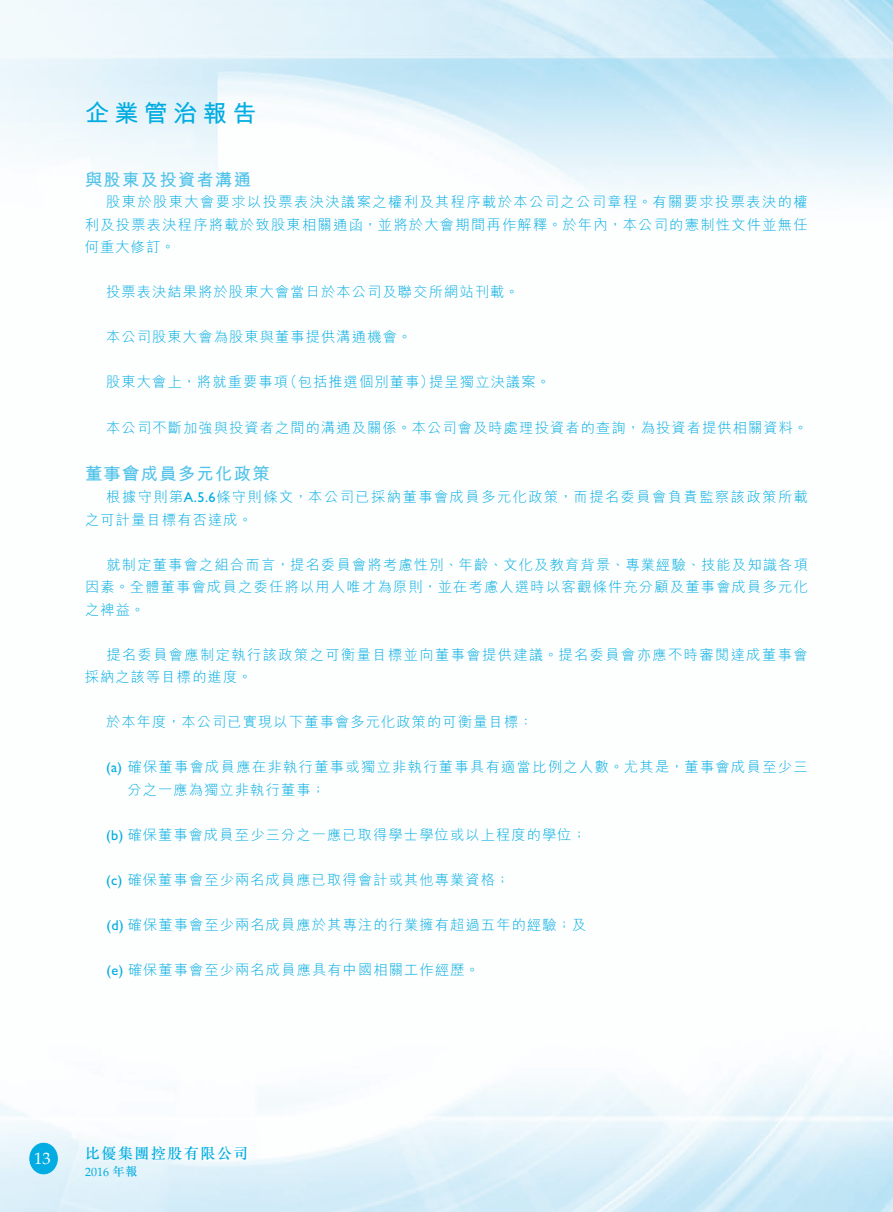
<style>
.page{position:relative;width:893px;height:1212px;background:#fff}
.page>*{position:absolute;margin:0;border:0;box-sizing:border-box;transform-origin:0 0}
.t1{font:700 24px "M Hei HK";letter-spacing:.23em;color:#00ace1}
.t2{font:700 17.25px "M Hei HK";letter-spacing:.08em;color:#51c3ea}
.t3{font:16.5px "Palatino LT Std";color:#fff}
.t4{font:500 15px "M Sung HK";letter-spacing:.1em;color:#00ace1}
.t5{font:300 14.25px/22.5px "M Hei HK";letter-spacing:.08em;color:#00ace1;text-align:justify}
.t6{font:300 14.25px/22.5px "M Hei HK";letter-spacing:.105em;color:#00ace1}
.t7{font:300 14.25px/22.5px "M Hei HK";letter-spacing:.1em;color:#00ace1}
.t8{font:12px "Palatino LT Std";color:#00ace1}
.s1{font-family:"Gill Sans Std";font-weight:400}
.s2{font-family:"M Sung HK";font-weight:500}
</style>
<div class="page">
<img style="left:0;top:0;width:893px;height:1212px">
<div style="left:30px;top:1143px;width:27px;height:30px;background:#00ace1;border-radius:50%"></div>
<div style="left:30px;top:1143px;width:27px;height:31px;border:1px solid #00ace1;border-radius:50%"></div>
<div style="left:30px;top:1143px;width:27px;height:30px;border:1px solid #00ace1;border-radius:50%"></div>
<h1 class="t1" style="left:85px;top:95px;width:173px">企業管治報告</h1>
<p class="t2" style="left:85px;top:167px;width:168px">與股東及投資者溝通</p>
<p class="t5" style="left:85px;top:190px;width:724px;text-indent:22px">股東於股東大會要求以投票表決決議案之權利及其程序載於本公司之公司章程。有關要求投票表決的權利及投票表決程序將載於致股東相關通函，並將於大會期間再作解釋。於年內，本公司的憲制性文件並無任何重大修訂。</p>
<p class="t5" style="left:106px;top:280px;width:414px">投票表決結果將於股東大會當日於本公司及聯交所網站刊載。</p>
<p class="t5" style="left:106px;top:325px;width:307px">本公司股東大會為股東與董事提供溝通機會。</p>
<p class="t5" style="left:429px;top:370px;width:123px">提呈獨立決議案。</p>
<p class="t5" style="left:283px;top:370px;width:153px">（包括推選個別董事）</p>
<p class="t5" style="left:106px;top:370px;width:183px">股東大會上，將就重要事項</p>
<p class="t5" style="left:106px;top:415px;width:703px">本公司不斷加強與投資者之間的溝通及關係。本公司會及時處理投資者的查詢，為投資者提供相關資料。</p>
<p class="t2" style="left:85px;top:461px;width:186px">董事會成員多元化政策</p>
<p class="t6" style="left:85px;top:485px;width:724px;text-indent:21px">根據守則第<span class="s1">A.5.6</span>條守則條文，本公司已採納董事會成員多元化政策，而提名委員會負責監察該政策所載之可計量目標有否達成。</p>
<p class="t5" style="left:85px;top:553px;width:724px;text-indent:21px">就制定董事會之組合而言，提名委員會將考慮性別、年齡、文化及教育背景、專業經驗、技能及知識各項因素。全體董事會成員之委任將以用人唯才為原則，並在考慮人選時以客觀條件充分顧及董事會成員多元化之裨益。</p>
<p class="t7" style="left:85px;top:643px;width:724px;text-indent:22px">提名委員會應制定執行該政策之可衡量目標並向董事會提供建議。提名委員會亦應不時審閱達成董事會採納之該等目標的進度。</p>
<p class="t5" style="left:106px;top:710px;width:428px">於本年度，本公司已實現以下董事會多元化政策的可衡量目標：</p>
<p class="t5" style="left:127px;top:755px;width:682px;text-indent:-21px"><span class="s1">)a(</span> 確保董事會成員應在非執行董事或獨立非執行董事具有適當比例之人數。尤其是，董事會成員至少三分之一應為獨立非執行董事;</p>
<p class="t5" style="left:106px;top:823px;width:482px"><span class="s1">)b(</span> 確保董事會成員至少三分之一應已取得學士學位或以上程度的學位;</p>
<p class="t5" style="left:106px;top:868px;width:405px"><span class="s1">)c(</span> 確保董事會至少兩名成員應已取得會計或其他專業資格;</p>
<p class="t5" style="left:106px;top:913px;width:481px"><span class="s1">)d(</span> 確保董事會至少兩名成員應於其專注的行業擁有超過五年的經驗；及</p>
<p class="t5" style="left:106px;top:958px;width:374px"><span class="s1">)e(</span> 確保董事會至少兩名成員應具有中國相關工作經歷。</p>
<p class="t3" style="left:34px;top:1148px;width:18px">13</p>
<p class="t4" style="left:85px;top:1143px;width:165px">比優集團控股有限公司</p>
<p class="t8" style="left:85px;top:1164px;width:54px">2016 <span class="s2">年報</span></p>
</div>
